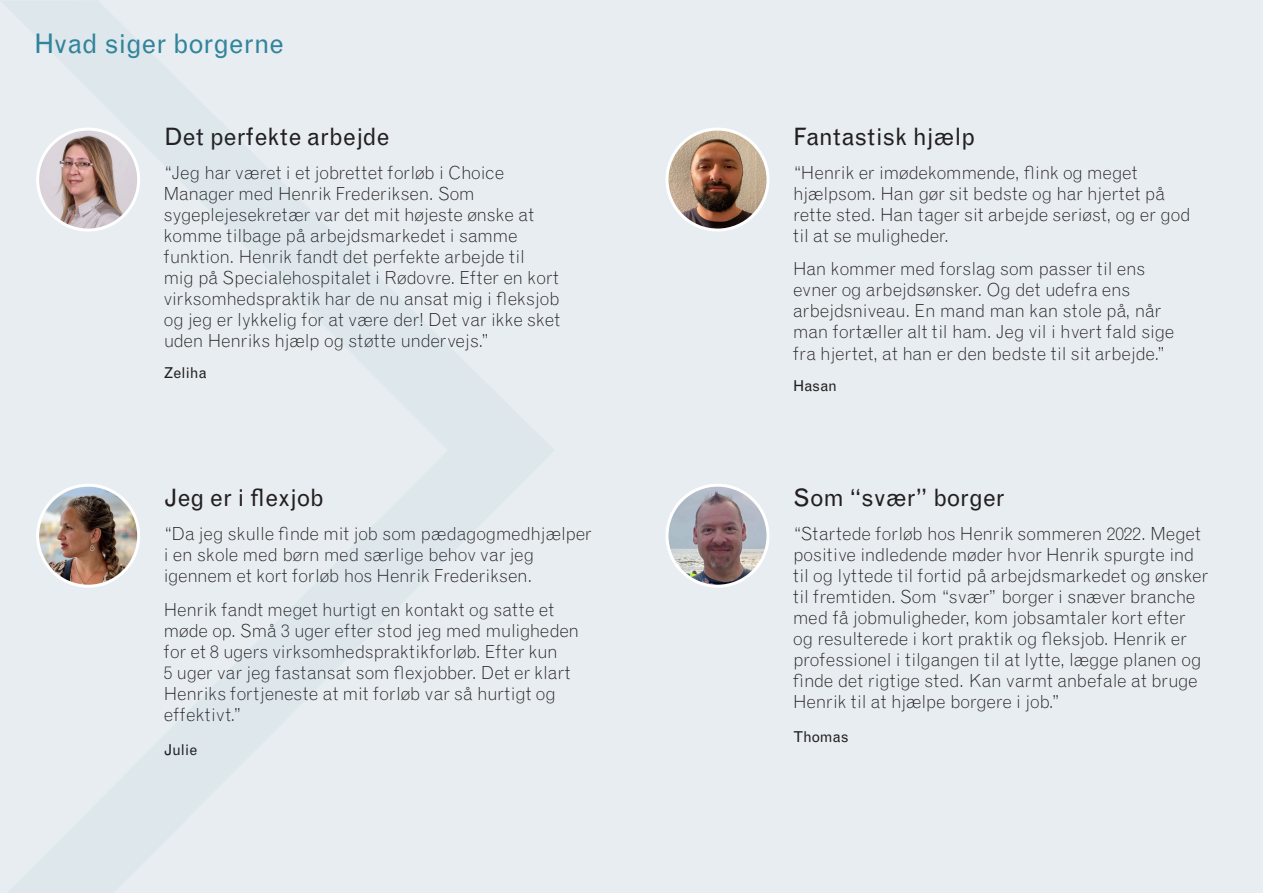
<style>
.page{position:relative;width:1263px;height:893px;background:#e7edf1}
.page>*{position:absolute;margin:0;border:0;box-sizing:border-box;transform-origin:0 0}
.t1{font:27px "Grotesque MT Std";color:#32849b}
.t2{font:24px "Grotesque MT Std";color:#231f20}
.t3{font:300 18px/21px "Grotesque MT Std";letter-spacing:-.01em;color:#231f20}
.t4{font:15px "Grotesque MT Std";color:#231f20}
</style>
<div class="page">
<img style="left:667px;top:129px;width:101px;height:101px;border-radius:50px">
<div style="left:665px;top:128px;width:104px;height:104px;border:3px solid #fff;border-radius:50%"></div>
<img style="left:667px;top:485px;width:101px;height:101px;border-radius:50px">
<div style="left:665px;top:484px;width:104px;height:104px;border:3px solid #fff;border-radius:50%"></div>
<img style="left:36px;top:128px;width:104px;height:460px">
<p class="t1" style="left:34px;top:28px;width:251px">Hvad siger borgerne</p>
<p class="t2" style="left:164px;top:123px;width:227px">Det perfekte arbejde</p>
<p class="t3" style="left:164px;top:162px;width:398px">“Jeg har været i et jobrettet forløb i Choice Manager med Henrik Frederiksen. Som sygeplejesekretær var det mit højeste ønske at komme tilbage på arbejdsmarkedet i samme funktion. Henrik fandt det perfekte arbejde til<br>mig på Specialehospitalet i Rødovre. Efter en kort virksomhedspraktik har de nu ansat mig i fleksjob og jeg er lykkelig for at være der! Det var ikke sket uden Henriks hjælp og støtte undervejs.”</p>
<p class="t4" style="left:164px;top:364px;width:44px">Zeliha</p>
<p class="t2" style="left:164px;top:484px;width:162px">Jeg er i flexjob</p>
<p class="t3" style="left:164px;top:523px;width:429px">“Da jeg skulle finde mit job som pædagogmedhjælper i en skole med børn med særlige behov var jeg igennem et kort forløb hos Henrik Frederiksen.</p>
<p class="t3" style="left:164px;top:599px;width:417px">Henrik fandt meget hurtigt en kontakt og satte et møde op. Små 3 uger efter stod jeg med muligheden for et 8 ugers virksomhedspraktikforløb. Efter kun<br>5 uger var jeg fastansat som flexjobber. Det er klart Henriks fortjeneste at mit forløb var så hurtigt og effektivt.”</p>
<p class="t4" style="left:164px;top:741px;width:35px">Julie</p>
<p class="t2" style="left:793px;top:123px;width:184px">Fantastisk hjælp</p>
<p class="t3" style="left:793px;top:162px;width:399px">“Henrik er imødekommende, flink og meget hjælpsom. Han gør sit bedste og har hjertet på rette sted. Han tager sit arbejde seriøst, og er god til at se muligheder.</p>
<p class="t3" style="left:793px;top:258px;width:383px">Han kommer med forslag som passer til ens evner og arbejdsønsker. Og det udefra ens arbejdsniveau. En mand man kan stole på, når man fortæller alt til ham. Jeg vil i hvert fald sige fra hjertet, at han er den bedste til sit arbejde.”</p>
<p class="t4" style="left:793px;top:377px;width:46px">Hasan</p>
<p class="t2" style="left:793px;top:484px;width:213px">Som “svær” borger</p>
<p class="t3" style="left:793px;top:523px;width:417px">“Startede forløb hos Henrik sommeren 2022. Meget positive indledende møder hvor Henrik spurgte ind til og lyttede til fortid på arbejdsmarkedet og ønsker til fremtiden. Som “svær” borger i snæver branche med få jobmuligheder, kom jobsamtaler kort efter og resulterede i kort praktik og fleksjob. Henrik er professionel i tilgangen til at lytte, lægge planen og finde det rigtige sted. Kan varmt anbefale at bruge Henrik til at hjælpe borgere i job.”</p>
<p class="t4" style="left:793px;top:728px;width:57px">Thomas</p>
</div>
